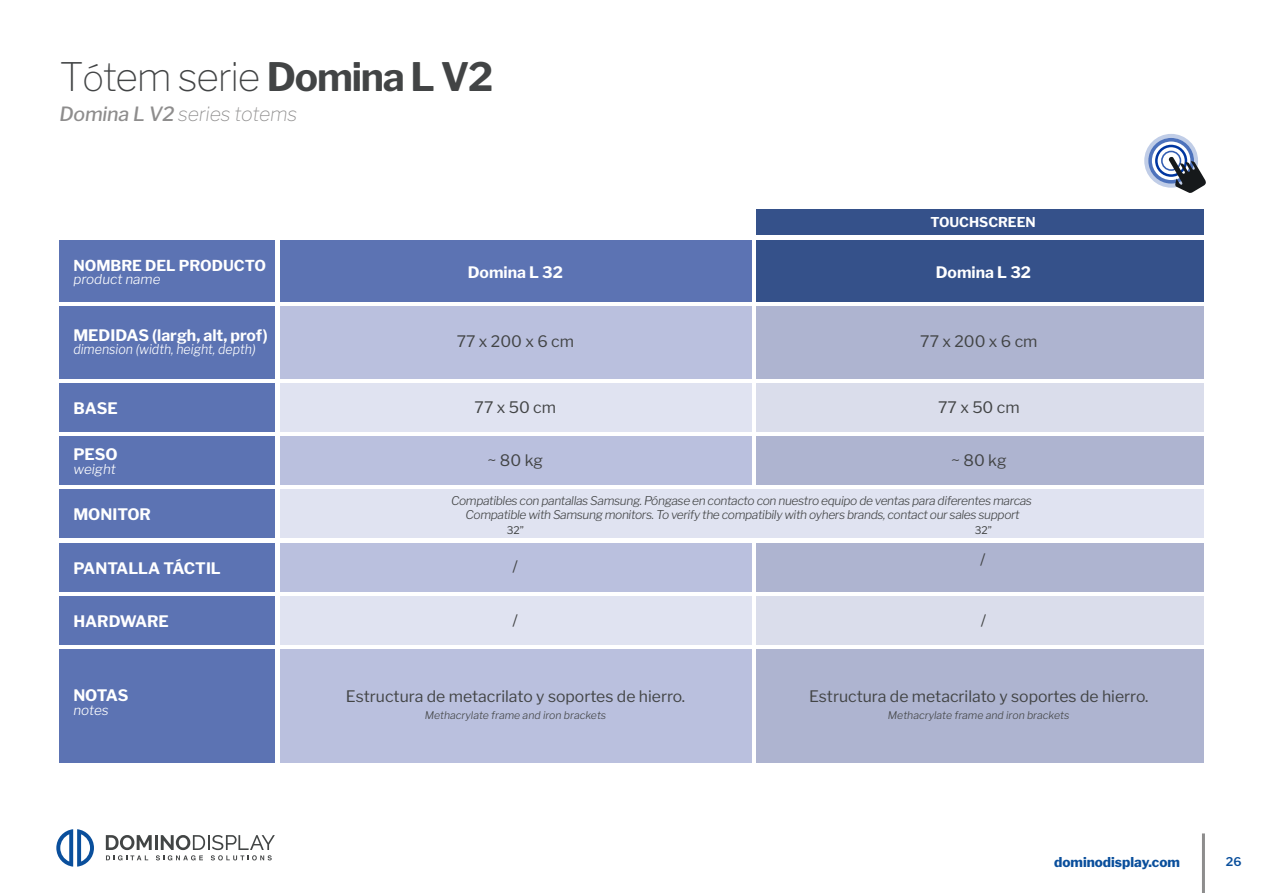
<style>
.page{position:relative;width:1263px;height:893px;background:#fff}
.page>*{position:absolute;margin:0;border:0;box-sizing:border-box;transform-origin:0 0}
.t1{font:100 39px "Libre Franklin";letter-spacing:-.03em;color:#424445}
.t2{font:italic 100 19.5px "Libre Franklin";letter-spacing:-.01em;color:#8e8d8d}
.t3{font:15.75px "Libre Franklin";color:#424445}
.t4{font:700 15.75px "Libre Franklin";color:#fff}
.t5{font:700 15px "Libre Franklin";color:#fff}
.t6{font:italic 300 13.5px "Libre Franklin";color:#fff;scale:.92 1}
.t7{font:italic 300 13.5px "Libre Franklin";color:#fff}
.t8{font:800 13.5px "Libre Franklin";color:#0a4f9c}
.t9{font:700 13.5px "Libre Franklin";color:#fff}
.t10{font:italic 300 12px "Libre Franklin";letter-spacing:-.03em;color:#424445}
.t11{font:600 12px "Libre Franklin";color:#0a4f9c}
.t12{font:italic 300 10.5px "Libre Franklin";color:#424445}
.t13{font:10.5px "Libre Franklin";color:#424445}
.s1{font-size:36px}
.s2{font-weight:700}
.s3{font-weight:500}
</style>
<div class="page">
<svg style="left:56px;top:829px;width:38px;height:38px"></svg>
<svg style="left:106px;top:835px;width:169px;height:25px"></svg>
<hr style="left:1202px;top:833px;width:3px;height:60px;background:#8e8d8d">
<div style="left:60px;top:241px;width:215px;height:61px;background:#5c73b3"></div>
<div style="left:280px;top:241px;width:471px;height:61px;background:#5c73b3"></div>
<div style="left:756px;top:209px;width:447px;height:25px;background:#35518a"></div>
<div style="left:756px;top:241px;width:447px;height:61px;background:#35518a"></div>
<div style="left:60px;top:307px;width:215px;height:72px;background:#5c73b3"></div>
<div style="left:280px;top:307px;width:471px;height:72px;background:#bac0de"></div>
<div style="left:756px;top:307px;width:447px;height:72px;background:#aeb4d0"></div>
<div style="left:60px;top:649px;width:215px;height:114px;background:#5c73b3"></div>
<div style="left:280px;top:649px;width:471px;height:114px;background:#bac0de"></div>
<div style="left:756px;top:649px;width:447px;height:114px;background:#aeb4d0"></div>
<div style="left:60px;top:383px;width:215px;height:49px;background:#5c73b3"></div>
<div style="left:280px;top:383px;width:471px;height:49px;background:#e0e3f1"></div>
<div style="left:756px;top:383px;width:447px;height:49px;background:#daddeb"></div>
<div style="left:60px;top:489px;width:215px;height:49px;background:#5c73b3"></div>
<div style="left:280px;top:489px;width:923px;height:49px;background:#e0e3f1"></div>
<div style="left:60px;top:436px;width:215px;height:49px;background:#5c73b3"></div>
<div style="left:280px;top:436px;width:471px;height:49px;background:#bac0de"></div>
<div style="left:756px;top:436px;width:447px;height:49px;background:#aeb4d0"></div>
<div style="left:60px;top:543px;width:215px;height:48px;background:#5c73b3"></div>
<div style="left:280px;top:543px;width:471px;height:48px;background:#bac0de"></div>
<div style="left:756px;top:543px;width:447px;height:48px;background:#aeb4d0"></div>
<div style="left:60px;top:596px;width:215px;height:49px;background:#5c73b3"></div>
<div style="left:280px;top:596px;width:471px;height:49px;background:#e0e3f1"></div>
<div style="left:756px;top:596px;width:447px;height:49px;background:#daddeb"></div>
<div style="left:1155px;top:145px;width:32px;height:32px;border:3px solid #0036a0;border-radius:50%"></div>
<div style="left:1161px;top:151px;width:20px;height:20px;border:2px solid #0036a0;border-radius:50%"></div>
<div style="left:1148px;top:138px;width:46px;height:46px;border:4px solid #0036a0;border-radius:50%"></div>
<div style="left:1144px;top:134px;width:54px;height:54px;border:4px solid #0036a0;border-radius:50%"></div>
<svg style="left:1168px;top:156px;width:38px;height:37px"></svg>
<p class="t1" style="left:60px;top:53px;width:435px">T<span class="s1">ó</span>tem serie <span class="s2">Domina L V2</span></p>
<p class="t2" style="left:60px;top:102px;width:239px"><span class="s3">Domina L V2</span> series totems</p>
<p class="t9" style="left:930px;top:214px;width:107px">TOUCHSCREEN</p>
<p class="t5" style="left:73px;top:256px;width:194px">NOMBRE DEL PRODUCTO</p>
<p class="t7" style="left:73px;top:271px;width:89px">product name</p>
<p class="t4" style="left:73px;top:325px;width:196px">MEDIDAS (largh, alt, prof)</p>
<p class="t6" style="left:73px;top:341px;width:200px">dimension (width, height, depth)</p>
<p class="t4" style="left:73px;top:399px;width:46px">BASE</p>
<p class="t4" style="left:73px;top:445px;width:46px">PESO</p>
<p class="t7" style="left:73px;top:461px;width:44px">weight</p>
<p class="t4" style="left:73px;top:505px;width:79px">MONITOR</p>
<p class="t4" style="left:73px;top:558px;width:149px">PANTALLA TÁCTIL</p>
<p class="t4" style="left:73px;top:611px;width:97px">HARDWARE</p>
<p class="t4" style="left:73px;top:686px;width:57px">NOTAS</p>
<p class="t7" style="left:73px;top:702px;width:37px">notes</p>
<p class="t4" style="left:468px;top:263px;width:97px">Domina L 32</p>
<p class="t4" style="left:936px;top:263px;width:97px">Domina L 32</p>
<p class="t3" style="left:457px;top:332px;width:119px">77 x 200 x 6 cm</p>
<p class="t3" style="left:920px;top:332px;width:119px">77 x 200 x 6 cm</p>
<p class="t3" style="left:475px;top:398px;width:83px">77 x 50 cm</p>
<p class="t3" style="left:938px;top:398px;width:83px">77 x 50 cm</p>
<p class="t3" style="left:488px;top:451px;width:57px">~ 80 kg</p>
<p class="t3" style="left:951px;top:451px;width:57px">~ 80 kg</p>
<p class="t10" style="left:451px;top:494px;width:582px">Compatibles con pantallas Samsung. Póngase en contacto con nuestro equipo de ventas para diferentes marcas</p>
<p class="t10" style="left:465px;top:507px;width:556px">Compatible with Samsung monitors. To verify the compatibily with oyhers brands, contact our sales support</p>
<p class="t13" style="left:507px;top:524px;width:19px">32”</p>
<p class="t13" style="left:975px;top:524px;width:19px">32”</p>
<p class="t3" style="left:513px;top:557px;width:7px">/</p>
<p class="t3" style="left:980px;top:550px;width:7px">/</p>
<p class="t3" style="left:513px;top:611px;width:7px">/</p>
<p class="t3" style="left:981px;top:611px;width:7px">/</p>
<p class="t3" style="left:346px;top:687px;width:341px">Estructura de metacrilato y soportes de hierro.</p>
<p class="t12" style="left:425px;top:709px;width:183px">Methacrylate frame and iron brackets</p>
<p class="t3" style="left:809px;top:687px;width:341px">Estructura de metacrilato y soportes de hierro.</p>
<p class="t12" style="left:888px;top:709px;width:183px">Methacrylate frame and iron brackets</p>
<p class="t8" style="left:1054px;top:854px;width:127px">dominodisplay.com</p>
<p class="t11" style="left:1226px;top:854px;width:17px">26</p>
</div>
